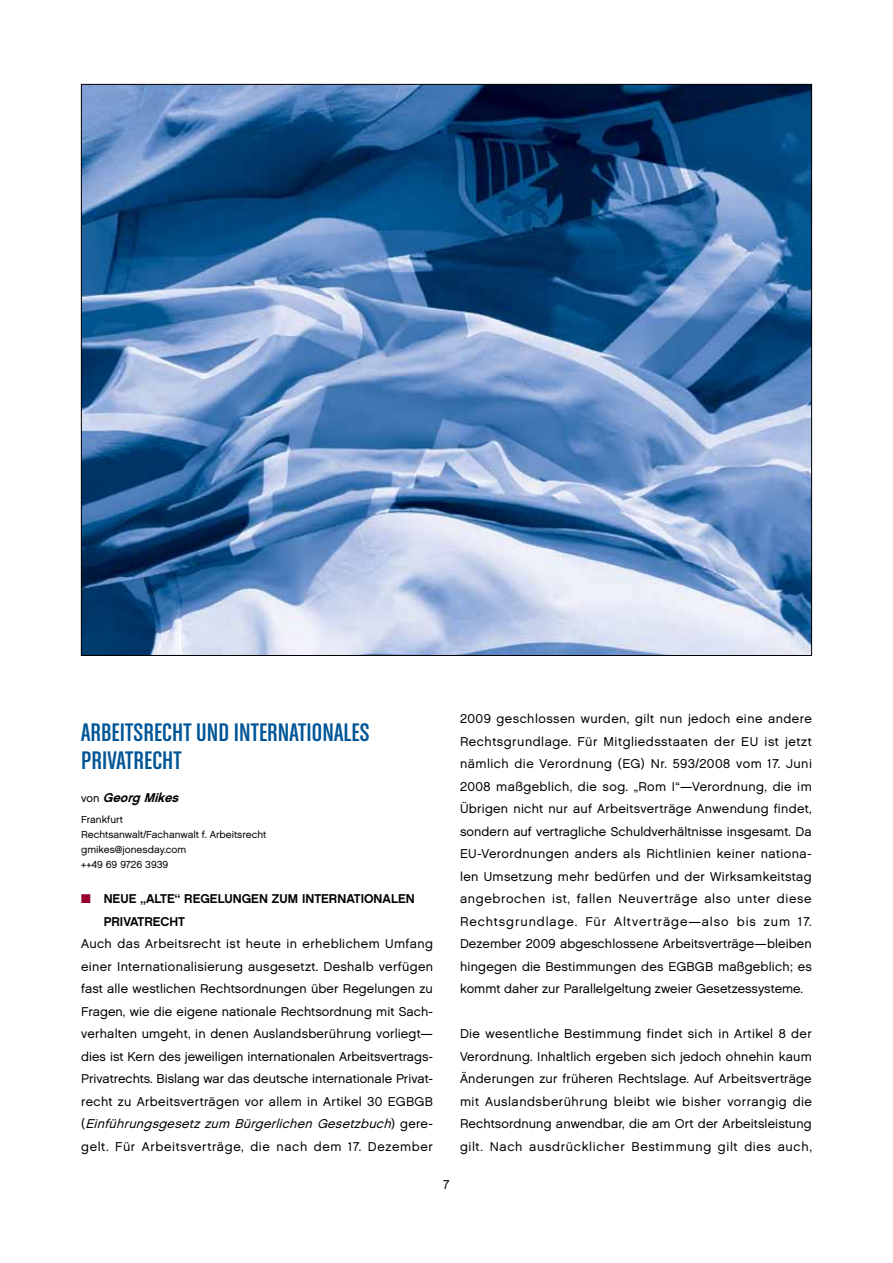
<style>
.page{position:relative;width:893px;height:1263px;background:#fff}
.page>*{position:absolute;margin:0;border:0;box-sizing:border-box;transform-origin:0 0}
.t1{font:27px "Chalet Comprime Cologne Sixty";letter-spacing:.005em;color:#005596;scale:1.1 1}
.t2{font:12.75px/22.5px "Chalet London Nineteen Sixty";letter-spacing:.045em;color:#000;text-align:justify}
.t3{font:12.75px/22.5px "Chalet New York Nineteen Sixty";color:#000}
.t4{font:italic 12.75px "Chalet New York Nineteen Sixty";color:#000}
.t5{font:10.2px/15px "Chalet London Nineteen Sixty";color:#000}
.s1{font-family:"Chalet London Nineteen Sixty";font-style:normal;font-size:11.25px}
.s2{color:#98002e}
.s3{font-style:italic}
</style>
<div class="page">
<img style="left:83px;top:86px;width:727px;height:568px">
<h1 class="t1" style="left:81px;top:717px;width:18px">ARBEITSRECHT</h1>
<h1 class="t1" style="left:196px;top:717px;width:150px">UND INTERNATIONALES</h1>
<h1 class="t1" style="left:81px;top:745px;width:50px">PRI VATRECHT</h1>
<p class="t4" style="left:81px;top:789px;width:103px"><span class="s1">v o n</span> Georg Mikes</p>
<p class="t5" style="left:81px;top:812px;width:187px">Frankfurt<br>Rechtsanwalt/Fachanwalt f. Arbeitsrecht gmikes@jonesday.com<br>++49 69 9726 3939</p>
<p class="t3" style="left:104px;top:887px;width:313px;text-indent:-23px"><span class="s2">■</span> NEUE „ALTE“ REGELUNGEN ZUM INTERNATIONALEN<br>PRIVATRECHT</p>
<p class="t2" style="left:81px;top:932px;width:353px">Auch das Arbeitsrecht ist heute in erheblichem Umfang einer Internationalisierung ausgesetzt. Deshalb verfügen fast alle westlichen Rechtsordnungen über Regelungen zu Fragen, wie die eigene nationale Rechtsordnung mit Sach&shy;verhalten umgeht, in denen Auslandsberührung vorliegt— dies ist Kern des jeweiligen internationalen Arbeitsvertrags-Privatrechts. Bislang war das deutsche internationale Privat&shy;recht zu Arbeitsverträgen vor allem in Artikel 30 EGBGB ( <span class="s3">Einführungsgesetz zum Bürgerlichen Gesetzbuch</span>) g e r e - gelt. Für Arbeitsverträge, die nach dem 17. Dezember</p>
<p class="t2" style="left:443px;top:1173px;width:8px">7</p>
<p class="t2" style="left:460px;top:707px;width:353px">2009 geschlossen wurden, gilt nun jedoch eine andere Rechtsgrundlage. Für Mitgliedsstaaten der EU ist jetzt nämlich die Verordnung (EG) Nr. 593/2008 vom 17. Juni 2008 maßgeblich, die sog. „Rom I“—Verordnung, die im Übrigen nicht nur auf Arbeitsverträge Anwendung findet, sondern auf vertragliche Schuldverhältnisse insgesamt. Da EU-Verordnungen anders als Richtlinien keiner nationa&shy;len Umsetzung mehr bedürfen und der Wirksamkeitstag angebrochen ist, fallen Neuverträge also unter diese Rechtsgrundlage. Für Altverträge—also bis zum 17.<br>Dezember 2009 abgeschlossene Arbeitsverträge—bleiben hingegen die Bestimmungen des EGBGB maßgeblich; es kommt daher zur Parallelgeltung zweier Gesetzessysteme.</p>
<p class="t2" style="left:460px;top:1022px;width:353px">Die wesentliche Bestimmung findet sich in Artikel 8 der Verordnung. Inhaltlich ergeben sich jedoch ohnehin kaum Änderungen zur früheren Rechtslage. Auf Arbeitsverträge mit Auslandsberührung bleibt wie bisher vorrangig die Rechtsordnung anwendbar, die am Ort der Arbeitsleistung gilt. Nach ausdrücklicher Bestimmung gilt dies auch,</p>
</div>
